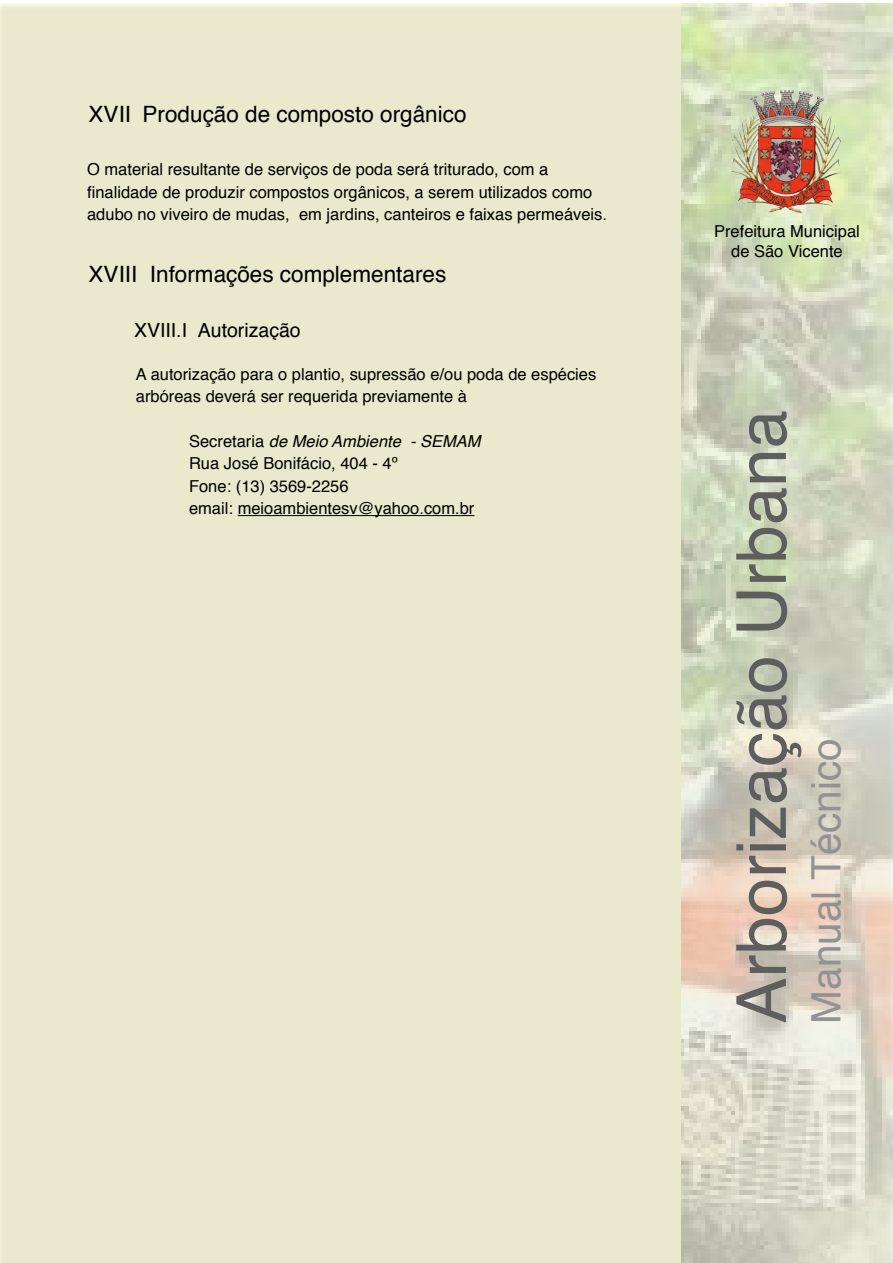
<style>
.page{position:relative;width:893px;height:1263px;background:#fff}
.page>*{position:absolute;margin:0;border:0;box-sizing:border-box;transform-origin:0 0}
.t1{font:69px "Helvetica";color:#5e5e5e}
.t2{font:40.5px "Helvetica";color:#929292}
.t3{font:22.5px "Helvetica";color:#000}
.t4{font:19.5px "Helvetica";color:#000}
.t5{font:16.5px/22.4px "Helvetica";color:#000}
.s1{font-style:italic}
</style>
<div class="page">
<div style="left:0;top:3px;width:892px;height:1260px;background:#eae9ce"></div>
<img style="left:681px;top:3px;width:212px;height:1260px">
<hr style="left:238px;top:515px;width:236px;height:1px;background:#000">
<img style="left:727px;top:88px;width:118px;height:128px">
<h3 class="t3" style="left:89px;top:96px;width:379px">XVII Produção de composto orgânico</h3>
<p class="t5" style="left:87px;top:159px;width:521px">O material resultante de serviços de poda será triturado, com a finalidade de produzir compostos orgânicos, a serem utilizados como adubo no viveiro de mudas, em jardins, canteiros e faixas permeáveis.</p>
<h3 class="t3" style="left:89px;top:256px;width:359px">XVIII Informações complementares</h3>
<p class="t4" style="left:134px;top:315px;width:168px">XVIII.I Autorização</p>
<p class="t5" style="left:136px;top:363px;width:462px">A autorização para o plantio, supressão e/ou poda de espécies arbóreas deverá ser requerida previamente à</p>
<p class="t5" style="left:189px;top:430px;width:293px">Secretaria <span class="s1">de Meio Ambiente - SEMAM<br></span>Rua José Bonifácio, 404 - 4º<br>Fone: (13) 3569-2256<br>email: meioambientesv@yahoo.com.br</p>
<p class="t5" style="left:714px;top:222px;width:147px;line-height:19.5px;text-align:center">Prefeitura Municipal de São Vicente</p>
<h1 class="t1" style="left:708px;top:1023px;width:615px;rotate:-90deg">Arborização Urbana</h1>
<h2 class="t2" style="left:795px;top:1023px;width:287px;rotate:-90deg">Manual Técnico</h2>
</div>
